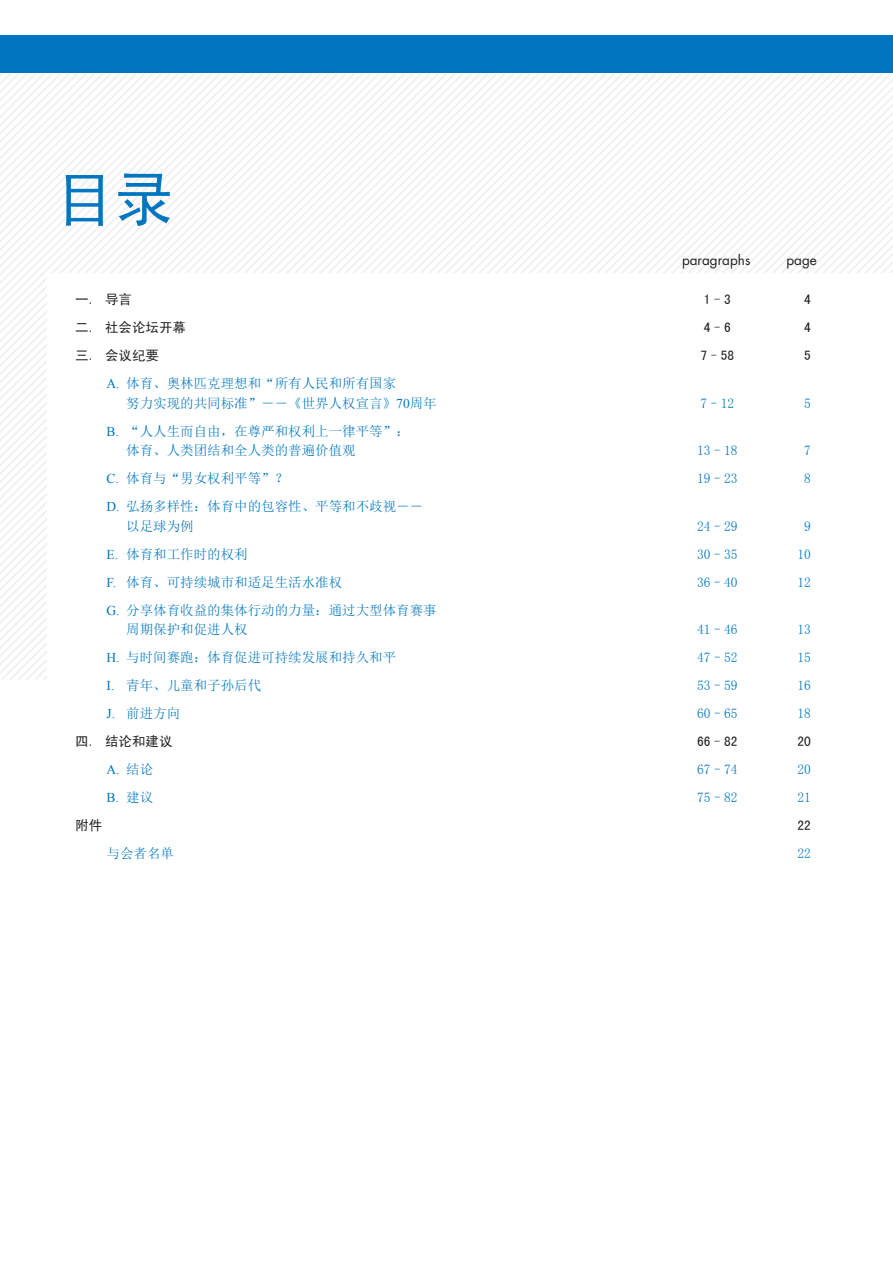
<style>
.page{position:relative;width:893px;height:1263px;background:#fff}
.page>*{position:absolute;margin:0;border:0;box-sizing:border-box;transform-origin:0 0}
.t1{font:60px "Sim Hei";color:#0076c0}
.t2{font:13.5px/19.5px "N Sim Sun";color:#0076c0}
.t3{font:13.5px "Sim Hei";color:#231f20}
.t4{font:13.5px "Futura";color:#231f20}
.t5{font:13.5px "Times New Roman";color:#0076c0}
.s1{font-family:"Times New Roman"}
.s2{font-family:"N Sim Sun"}
</style>
<div class="page">
<svg style="left:0;top:73px;width:893px;height:607px"></svg>
<div style="left:47px;top:273px;width:846px;height:597px;background:#fff"></div>
<div style="left:0;top:35px;width:893px;height:38px;background:#0076c0"></div>
<h1 class="t1" style="left:54px;top:169px;width:121px">目录</h1>
<p class="t4" style="left:682px;top:252px;width:70px">paragraphs</p>
<p class="t4" style="left:786px;top:252px;width:32px">page</p>
<p class="t3" style="left:75px;top:292px;width:58px">一. 导言</p>
<p class="t3" style="left:704px;top:292px;width:28px">1–3</p>
<p class="t3" style="left:804px;top:292px;width:8px">4</p>
<p class="t3" style="left:75px;top:320px;width:112px">二. 社会论坛开幕</p>
<p class="t3" style="left:704px;top:320px;width:28px">4–6</p>
<p class="t3" style="left:804px;top:320px;width:8px">4</p>
<p class="t3" style="left:75px;top:348px;width:85px">三. 会议纪要</p>
<p class="t3" style="left:700px;top:348px;width:35px">7–58</p>
<p class="t3" style="left:804px;top:348px;width:8px">5</p>
<p class="t2" style="left:126px;top:373px;width:312px;text-indent:-20px"><span class="s1">A.</span> 体育、奥林匹克理想和“所有人民和所有国家<br>努力实现的共同标准”――《世界人权宣言》<span class="s1">70</span>周年</p>
<p class="t2" style="left:700px;top:393px;width:35px">7–12</p>
<p class="t2" style="left:804px;top:393px;width:8px">5</p>
<p class="t2" style="left:126px;top:421px;width:285px;text-indent:-20px"><span class="s1">B.</span> “人人生而自由，在尊严和权利上一律平等”：体育、人类团结和全人类的普遍价值观</p>
<p class="t2" style="left:697px;top:440px;width:42px">13–18</p>
<p class="t2" style="left:804px;top:440px;width:8px">7</p>
<p class="t2" style="left:107px;top:468px;width:183px"><span class="s1">C.</span> 体育与“男女权利平等”？</p>
<p class="t2" style="left:697px;top:468px;width:42px">19–23</p>
<p class="t2" style="left:804px;top:468px;width:8px">8</p>
<p class="t2" style="left:126px;top:496px;width:298px;text-indent:-20px"><span class="s1">D.</span> 弘扬多样性：体育中的包容性、平等和不歧视――以足球为例</p>
<p class="t2" style="left:697px;top:516px;width:42px">24–29</p>
<p class="t2" style="left:804px;top:516px;width:8px">9</p>
<p class="t2" style="left:107px;top:544px;width:143px"><span class="s1">E.</span> 体育和工作时的权利</p>
<p class="t2" style="left:697px;top:544px;width:42px">30–35</p>
<p class="t2" style="left:797px;top:544px;width:15px">10</p>
<p class="t2" style="left:107px;top:572px;width:237px"><span class="s1">F.</span> 体育、可持续城市和适足生活水准权</p>
<p class="t2" style="left:697px;top:572px;width:42px">36–40</p>
<p class="t2" style="left:797px;top:572px;width:15px">12</p>
<p class="t2" style="left:126px;top:600px;width:312px;text-indent:-20px"><span class="s1">G.</span> 分享体育收益的集体行动的力量：通过大型体育赛事周期保护和促进人权</p>
<p class="t2" style="left:697px;top:619px;width:42px">41–46</p>
<p class="t2" style="left:797px;top:619px;width:15px">13</p>
<p class="t2" style="left:107px;top:647px;width:291px"><span class="s1">H.</span> 与时间赛跑：体育促进可持续发展和持久和平</p>
<p class="t2" style="left:697px;top:647px;width:42px">47–52</p>
<p class="t2" style="left:797px;top:647px;width:15px">15</p>
<p class="t2" style="left:107px;top:675px;width:156px"><span class="s1">I.</span> 青年、儿童和子孙后代</p>
<p class="t2" style="left:697px;top:675px;width:42px">53–59</p>
<p class="t2" style="left:797px;top:675px;width:15px">16</p>
<p class="t2" style="left:107px;top:703px;width:75px"><span class="s1">J.</span> 前进方向</p>
<p class="t2" style="left:697px;top:703px;width:42px">60–65</p>
<p class="t2" style="left:797px;top:703px;width:15px">18</p>
<p class="t3" style="left:75px;top:734px;width:99px">四. 结论和建议</p>
<p class="t3" style="left:697px;top:734px;width:42px">66–82</p>
<p class="t3" style="left:797px;top:734px;width:15px">20</p>
<p class="t5" style="left:107px;top:760px;width:48px">A. <span class="s2">结论</span></p>
<p class="t2" style="left:697px;top:759px;width:42px">67–74</p>
<p class="t2" style="left:797px;top:759px;width:15px">20</p>
<p class="t5" style="left:107px;top:788px;width:48px">B. <span class="s2">建议</span></p>
<p class="t2" style="left:697px;top:787px;width:42px">75–82</p>
<p class="t2" style="left:797px;top:787px;width:15px">21</p>
<p class="t3" style="left:75px;top:818px;width:28px">附件</p>
<p class="t3" style="left:797px;top:818px;width:15px">22</p>
<p class="t2" style="left:107px;top:843px;width:69px">与会者名单</p>
<p class="t2" style="left:797px;top:843px;width:15px">22</p>
</div>
